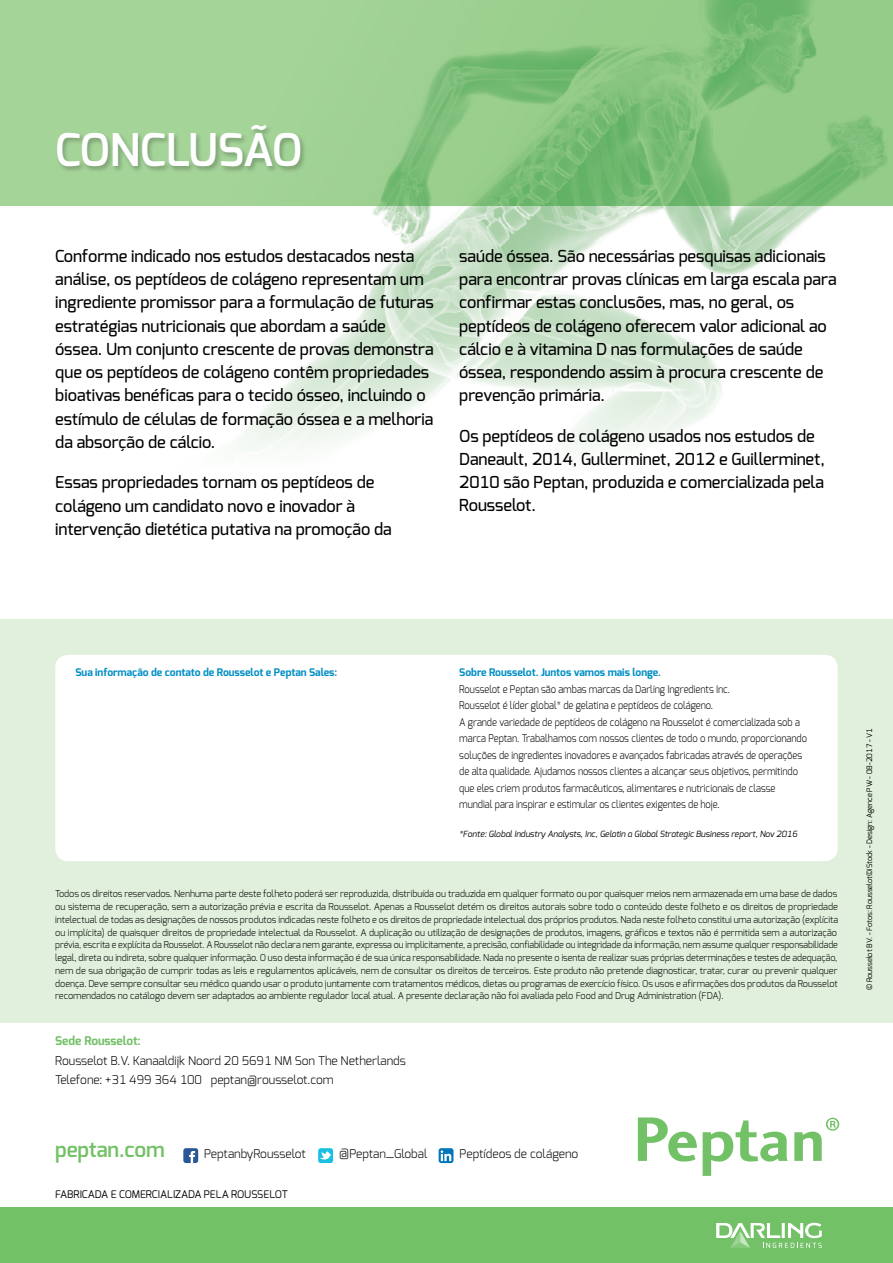
<style>
.page{position:relative;width:893px;height:1263px;background:#fff}
.page>*{position:absolute;margin:0;border:0;box-sizing:border-box;transform-origin:0 0}
.t1{font:600 45px "Exo";letter-spacing:-.02em;color:#fff}
.t2{font:600 21px "Exo";letter-spacing:-.005em;color:#73c167}
.t3{font:500 16.5px/23.2px "Exo";letter-spacing:-.005em;color:#000}
.t4{font:300 12px/19.5px "Exo";letter-spacing:-.005em;color:#000}
.t5{font:700 12px "Exo";letter-spacing:-.005em;color:#73c167}
.t6{font:300 10.5px/16.5px "Exo";letter-spacing:-.005em;color:#000;scale:.9 1}
.t7{font:700 10.5px "Exo";letter-spacing:-.005em;color:#008fc5}
.t8{font:10.5px "Exo";letter-spacing:-.005em;color:#000}
.t9{font:300 9.45px/12.8px "Exo";letter-spacing:-.005em;color:#000;text-align:justify}
.t10{font:italic 8.55px "Exo";letter-spacing:-.005em;color:#000}
.t11{font:7.5px "Exo";letter-spacing:-.005em;color:#000}
</style>
<div class="page">
<div style="left:0;top:619px;width:893px;height:404px;background:#e0f0dc"></div>
<div style="left:0;top:1208px;width:893px;height:55px;background:#73c167"></div>
<svg style="left:716px;top:1223px;width:106px;height:25px"></svg>
<svg style="left:638px;top:1117px;width:59px;height:44px"></svg>
<svg style="left:703px;top:1120px;width:85px;height:56px"></svg>
<svg style="left:794px;top:1118px;width:45px;height:43px"></svg>
<div style="left:183px;top:1148px;width:15px;height:15px;background:#2b5796;border-radius:3px"></div>
<svg style="left:189px;top:1151px;width:6px;height:12px"></svg>
<div style="left:318px;top:1148px;width:15px;height:15px;background:#1ac0e1;border-radius:3px"></div>
<svg style="left:320px;top:1151px;width:11px;height:9px"></svg>
<svg style="left:439px;top:1148px;width:14px;height:15px"></svg>
<svg style="left:441px;top:1150px;width:10px;height:11px"></svg>
<img style="left:373px;top:206px;width:451px;height:21px">
<svg style="left:0;top:0;width:893px;height:206px;background:#92ca89"></svg>
<svg style="left:242px;top:227px;width:557px;height:222px"></svg>
<div style="left:56px;top:124px;width:252px;height:50px;background:#000;opacity:.25"></div>
<div style="left:55px;top:655px;width:783px;height:206px;background:#fff;border-radius:13px"></div>
<h1 class="t1" style="left:55px;top:121px;width:248px">CONCLUSÃO</h1>
<p class="t3" style="left:55px;top:244px;width:380px">Conforme indicado nos estudos destacados nesta análise, os peptídeos de colágeno representam um ingrediente promissor para a formulação de futuras estratégias nutricionais que abordam a saúde óssea. Um conjunto crescente de provas demonstra que os peptídeos de colágeno contêm propriedades bioativas benéficas para o tecido ósseo, incluindo o estímulo de células de formação óssea e a melhoria da absorção de cálcio.</p>
<h3 class="t3" style="left:55px;top:471px;width:338px">Essas propriedades tornam os peptídeos de colágeno um candidato novo e inovador à intervenção dietética putativa na promoção da</h3>
<p class="t3" style="left:459px;top:244px;width:379px">saúde óssea. São necessárias pesquisas adicionais para encontrar provas clínicas em larga escala para confirmar estas conclusões, mas, no geral, os peptídeos de colágeno oferecem valor adicional ao cálcio e à vitamina D nas formulações de saúde óssea, respondendo assim à procura crescente de prevenção primária.</p>
<h3 class="t3" style="left:459px;top:424px;width:367px">Os peptídeos de colágeno usados nos estudos de Daneault, 2014, Gullerminet, 2012 e Guillerminet, 2010 são Peptan, produzida e comercializada pela Rousselot.</h3>
<p class="t7" style="left:75px;top:666px;width:263px">Sua informação de contato de Rousselot e Peptan Sales:</p>
<p class="t7" style="left:459px;top:666px;width:203px">Sobre Rousselot. Juntos vamos mais longe.</p>
<p class="t6" style="left:459px;top:680px;width:388px">Rousselot e Peptan são ambas marcas da Darling Ingredients Inc.<br>Rousselot é líder global* de gelatina e peptídeos de colágeno.<br>A grande variedade de peptídeos de colágeno na Rousselot é comercializada sob a marca Peptan. Trabalhamos com nossos clientes de todo o mundo, proporcionando soluções de ingredientes inovadores e avançados fabricadas através de operações de alta qualidade. Ajudamos nossos clientes a alcançar seus objetivos, permitindo que eles criem produtos farmacêuticos, alimentares e nutricionais de classe mundial para inspirar e estimular os clientes exigentes de hoje.</p>
<p class="t10" style="left:459px;top:828px;width:340px">*Fonte: Global Industry Analysts, Inc, Gelatin a Global Strategic Business report, Nov 2016</p>
<p class="t9" style="left:55px;top:887px;width:784px">Todos os direitos reservados. Nenhuma parte deste folheto poderá ser reproduzida, distribuída ou traduzida em qualquer formato ou por quaisquer meios nem armazenada em uma base de dados ou sistema de recuperação, sem a autorização prévia e escrita da Rousselot. Apenas a Rousselot detém os direitos autorais sobre todo o conteúdo deste folheto e os direitos de propriedade intelectual de todas as designações de nossos produtos indicadas neste folheto e os direitos de propriedade intelectual dos próprios produtos. Nada neste folheto constitui uma autorização (explícita ou implícita) de quaisquer direitos de propriedade intelectual da Rousselot. A duplicação ou utilização de designações de produtos, imagens, gráficos e textos não é permitida sem a autorização prévia, escrita e explícita da Rousselot. A Rousselot não declara nem garante, expressa ou implicitamente, a precisão, confiabilidade ou integridade da informação, nem assume qualquer responsabilidade legal, direta ou indireta, sobre qualquer informação. O uso desta informação é de sua única responsabilidade. Nada no presente o isenta de realizar suas próprias determinações e testes de adequação, nem de sua obrigação de cumprir todas as leis e regulamentos aplicáveis, nem de consultar os direitos de terceiros. Este produto não pretende diagnosticar, tratar, curar ou prevenir qualquer doença. Deve sempre consultar seu médico quando usar o produto juntamente com tratamentos médicos, dietas ou programas de exercício físico. Os usos e afirmações dos produtos da Rousselot recomendados no catálogo devem ser adaptados ao ambiente regulador local atual. A presente declaração não foi avaliada pelo Food and Drug Administration (FDA).</p>
<p class="t5" style="left:55px;top:1033px;width:87px">Sede Rousselot:</p>
<p class="t4" style="left:55px;top:1050px;width:352px">Rousselot B.V. Kanaaldijk Noord 20 5691 NM Son The Netherlands<br>Telefone: +31 499 364 100 peptan@rousselot.com</p>
<h2 class="t2" style="left:55px;top:1136px;width:111px">peptan.com</h2>
<p class="t4" style="left:204px;top:1144px;width:103px">PeptanbyRousselot</p>
<p class="t4" style="left:339px;top:1144px;width:90px">@Peptan_Global</p>
<p class="t4" style="left:460px;top:1144px;width:120px">Peptídeos de colágeno</p>
<p class="t8" style="left:55px;top:1187px;width:234px">FABRICADA E COMERCIALIZADA PELA ROUSSELOT</p>
<p class="t11" style="left:865px;top:990px;width:264px;rotate:-90deg">© Rousselot BV. - Fotos: Rousselot©iStock - Design: Agence PW - 08-2017 - V1</p>
</div>
